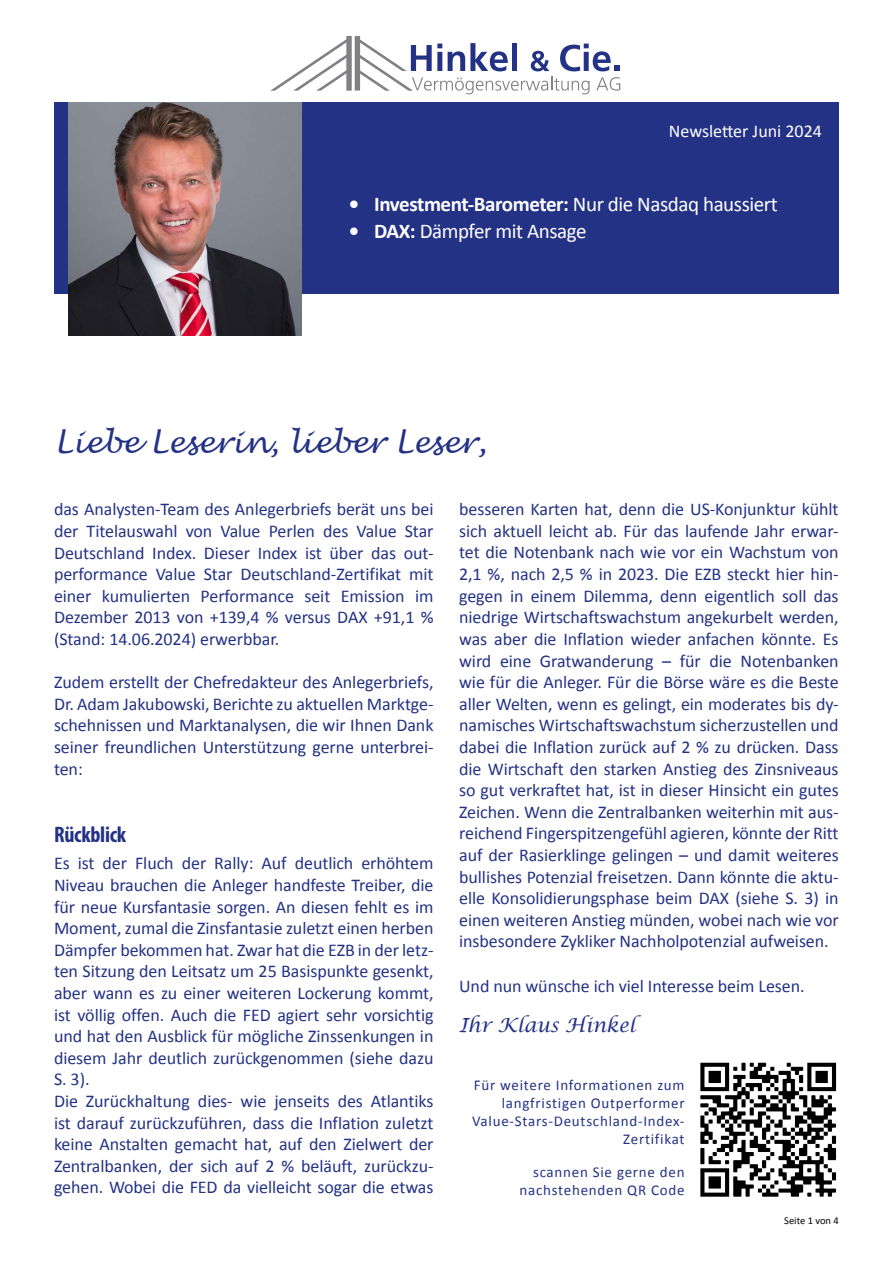
<style>
.page{position:relative;width:893px;height:1263px;background:#fff}
.page>*{position:absolute;margin:0;border:0;box-sizing:border-box;transform-origin:0 0}
.t1{font:italic 30px "Lucida Handwriting";letter-spacing:-.005em;color:#243285}
.t2{font:700 condensed 22.5px "Myriad Pro";letter-spacing:-.01em;color:#243285}
.t3{font:700 21px "Calibri";letter-spacing:-.02em;color:#fff}
.t4{font:21px "Calibri";letter-spacing:-.02em;color:#fff}
.t5{font:italic 19.5px "Lucida Calligraphy";letter-spacing:-.005em;color:#243285}
.t6{font:18px/21.6px "Calibri";letter-spacing:-.005em;color:#243285;text-align:justify}
.t7{font:18px "Calibri";color:#fff}
.t8{font:15px/18px "Calibri";letter-spacing:.05em;color:#243285;text-align:right}
.t9{font:10.5px "Calibri";color:#000}
.s1{font-weight:400}
.s2{font-weight:700}
</style>
<div class="page">
<div style="left:54px;top:102px;width:785px;height:191px;background:#243285"></div>
<img style="left:68px;top:102px;width:233px;height:234px">
<img style="left:700px;top:1062px;width:137px;height:135px">
<svg style="left:270px;top:36px;width:350px;height:58px"></svg>
<p class="t7" style="left:669px;top:120px;width:155px">Newsletter Juni 2024</p>
<p class="t3" style="left:349px;top:191px;width:431px">• Investment-Barometer: <span class="s1">Nur die Nasdaq haussiert</span></p>
<p class="t4" style="left:349px;top:218px;width:239px"><span class="s2">• DAX:</span> Dämpfer mit Ansage</p>
<h1 class="t1" style="left:54px;top:424px;width:434px">Liebe Leserin, lieber Leser,</h1>
<p class="t6" style="left:54px;top:498px;width:381px">das Analysten-Team des Anlegerbriefs berät uns bei der Titelauswahl von Value Perlen des Value Star Deutschland Index. Dieser Index ist über das out&shy;performance Value Star Deutschland-Zertifikat mit einer kumulierten Performance seit Emission im Dezember 2013 von +139,4 % versus DAX +91,1 % (Stand: 14.06.2024) erwerbbar.</p>
<p class="t6" style="left:54px;top:670px;width:381px">Zudem erstellt der Chefredakteur des Anlegerbriefs, Dr. Adam Jakubowski, Berichte zu aktuellen Marktge&shy;schehnissen und Marktanalysen, die wir Ihnen Dank seiner freundlichen Unterstützung gerne unterbrei&shy;ten:</p>
<p class="t2" style="left:54px;top:820px;width:74px">Rückblick</p>
<p class="t6" style="left:54px;top:852px;width:381px;text-align:left">Es ist der Fluch der Rally: Auf deutlich erhöhtem Niveau brauchen die Anleger handfeste Treiber, die für neue Kursfantasie sorgen. An diesen fehlt es im Moment, zumal die Zinsfantasie zuletzt einen herben Dämpfer bekommen hat. Zwar hat die EZB in der letz&shy;ten Sitzung den Leitsatz um 25 Basispunkte gesenkt, aber wann es zu einer weiteren Lockerung kommt, ist völlig offen. Auch die FED agiert sehr vorsichtig und hat den Ausblick für mögliche Zinssenkungen in diesem Jahr deutlich zurückgenommen (siehe dazu S. 3).<br>Die Zurückhaltung dies- wie jenseits des Atlantiks ist darauf zurückzuführen, dass die Inflation zuletzt keine Anstalten gemacht hat, auf den Zielwert der Zentralbanken, der sich auf 2 % beläuft, zurückzu&shy;gehen. Wobei die FED da vielleicht sogar die etwas</p>
<p class="t6" style="left:459px;top:498px;width:381px">besseren Karten hat, denn die US-Konjunktur kühlt sich aktuell leicht ab. Für das laufende Jahr erwar&shy;tet die Notenbank nach wie vor ein Wachstum von 2,1 %, nach 2,5 % in 2023. Die EZB steckt hier hin&shy;gegen in einem Dilemma, denn eigentlich soll das niedrige Wirtschaftswachstum angekurbelt werden, was aber die Inflation wieder anfachen könnte. Es wird eine Gratwanderung – für die Notenbanken wie für die Anleger. Für die Börse wäre es die Beste aller Welten, wenn es gelingt, ein moderates bis dy&shy;namisches Wirtschaftswachstum sicherzustellen und dabei die Inflation zurück auf 2 % zu drücken. Dass die Wirtschaft den starken Anstieg des Zinsniveaus so gut verkraftet hat, ist in dieser Hinsicht ein gutes Zeichen. Wenn die Zentralbanken weiterhin mit aus&shy;reichend Fingerspitzengefühl agieren, könnte der Ritt auf der Rasierklinge gelingen – und damit weiteres bullishes Potenzial freisetzen. Dann könnte die aktu&shy;elle Konsolidierungsphase beim DAX (siehe S. 3) in einen weiteren Anstieg münden, wobei nach wie vor insbesondere Zykliker Nachholpotenzial aufweisen.</p>
<p class="t6" style="left:459px;top:974px;width:347px">Und nun wünsche ich viel Interesse beim Lesen.</p>
<p class="t5" style="left:459px;top:1013px;width:178px">Ihr Klaus Hinkel</p>
<p class="t8" style="left:472px;top:1075px;width:214px">Für weitere Informationen zum langfristigen Outperformer<br>Value-Stars-Deutschland-Index-<br>Zertifikat</p>
<p class="t8" style="left:520px;top:1162px;width:167px">scannen Sie gerne den nachstehenden QR Code</p>
<p class="t9" style="left:784px;top:1214px;width:56px">Seite 1 von 4</p>
</div>
